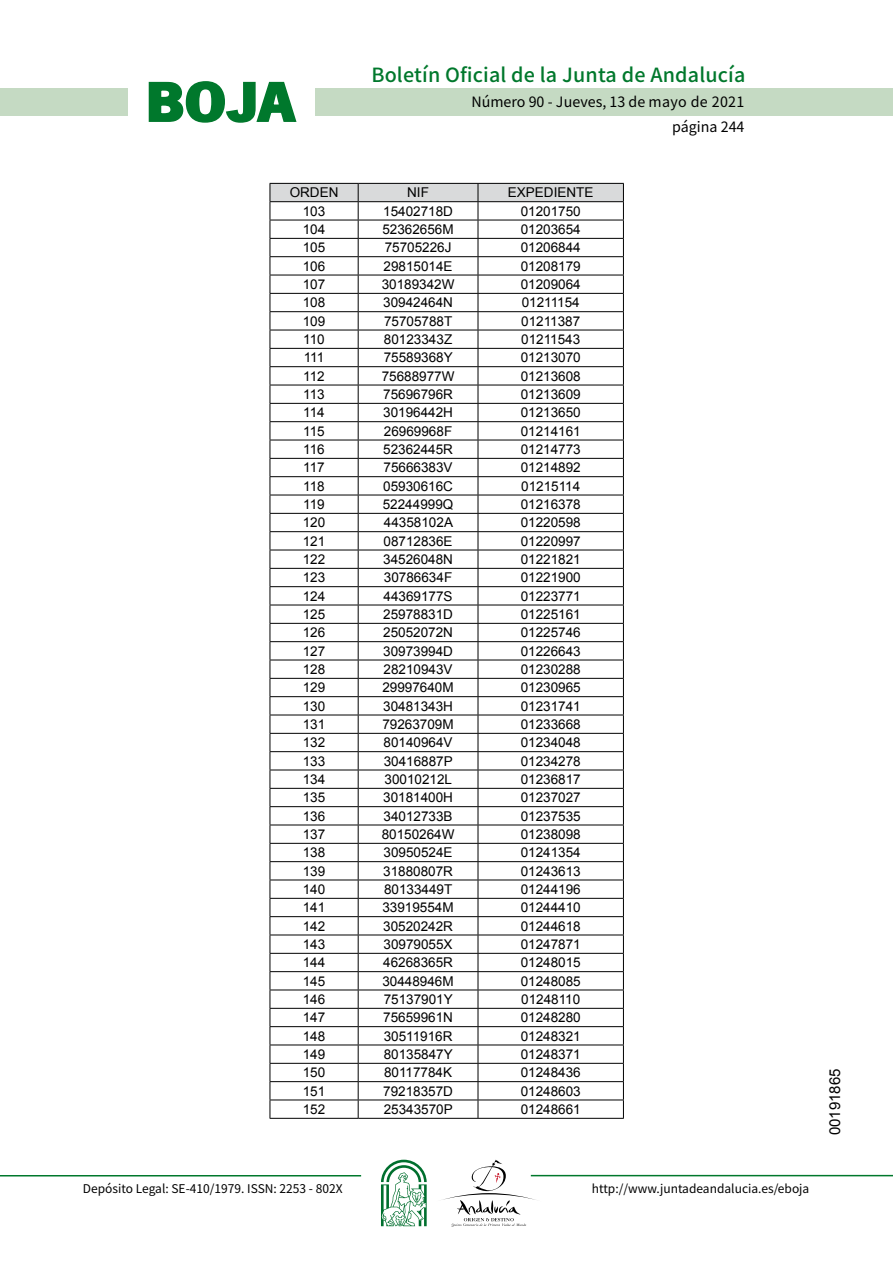
<style>
.page{position:relative;width:893px;height:1263px;background:#fff}
.page>*{position:absolute;margin:0;border:0;box-sizing:border-box;transform-origin:0 0}
.t1{font:700 57.75px "News Got T";color:#00782c;scale:1.14 1}
.t2{font:500 19.5px "Noto Sans HK";letter-spacing:.01em;color:#00782c}
.t3{font:15px "Arial";color:#000}
.t4{font:14.25px/24.5px "Noto Sans HK";color:#000;text-align:right}
.t5{font:13.5px "Arial";color:#000}
.t6{font:12px "Noto Sans HK";color:#000}
</style>
<div class="page">
<div style="left:315px;top:88px;width:577px;height:28px;background:#c5dac3"></div>
<div style="left:0;top:88px;width:128px;height:28px;background:#c5dac3"></div>
<hr style="left:0;top:1175px;width:361px;height:2px;background:#00782c">
<hr style="left:531px;top:1175px;width:361px;height:1px;background:#00782c">
<svg style="left:148px;top:81px;width:149px;height:42px"></svg>
<svg style="left:442px;top:1160px;width:100px;height:67px"></svg>
<svg style="left:381px;top:1160px;width:45px;height:66px"></svg>
<svg style="left:269px;top:183px;width:355px;height:935px"></svg>
<hr style="left:269px;top:1118px;width:89px;height:1px;background:#000">
<hr style="left:358px;top:1118px;width:120px;height:1px;background:#000">
<hr style="left:478px;top:1118px;width:145px;height:1px;background:#000">
<h1 class="t1" style="left:145px;top:68px;width:133px">BOJA</h1>
<h2 class="t2" style="left:371px;top:64px;width:375px">Boletín Oficial de la Junta de Andalucía</h2>
<p class="t4" style="left:471px;top:90px;width:274px">Número 90 - Jueves, 13 de mayo de 2021 página 244</p>
<p class="t5" style="left:290px;top:184px;width:50px">ORDEN</p>
<p class="t5" style="left:407px;top:184px;width:23px">NIF</p>
<p class="t5" style="left:508px;top:184px;width:87px">EXPEDIENTE</p>
<p class="t5" style="left:303px;top:202px;width:24px">103</p>
<p class="t5" style="left:383px;top:202px;width:71px">15402718D</p>
<p class="t5" style="left:520px;top:202px;width:62px">01201750</p>
<p class="t5" style="left:303px;top:221px;width:24px">104</p>
<p class="t5" style="left:382px;top:221px;width:73px">52362656M</p>
<p class="t5" style="left:520px;top:221px;width:62px">01203654</p>
<p class="t5" style="left:303px;top:239px;width:24px">105</p>
<p class="t5" style="left:384px;top:239px;width:68px">75705226J</p>
<p class="t5" style="left:520px;top:239px;width:62px">01206844</p>
<p class="t5" style="left:303px;top:257px;width:24px">106</p>
<p class="t5" style="left:383px;top:257px;width:71px">29815014E</p>
<p class="t5" style="left:520px;top:257px;width:62px">01208179</p>
<p class="t5" style="left:303px;top:276px;width:24px">107</p>
<p class="t5" style="left:381px;top:276px;width:74px">30189342W</p>
<p class="t5" style="left:520px;top:276px;width:62px">01209064</p>
<p class="t5" style="left:303px;top:294px;width:24px">108</p>
<p class="t5" style="left:383px;top:294px;width:71px">30942464N</p>
<p class="t5" style="left:521px;top:294px;width:60px">01211154</p>
<p class="t5" style="left:303px;top:312px;width:24px">109</p>
<p class="t5" style="left:384px;top:312px;width:70px">75705788T</p>
<p class="t5" style="left:521px;top:312px;width:61px">01211387</p>
<p class="t5" style="left:303px;top:331px;width:23px">110</p>
<p class="t5" style="left:384px;top:331px;width:70px">80123343Z</p>
<p class="t5" style="left:521px;top:331px;width:61px">01211543</p>
<p class="t5" style="left:304px;top:349px;width:22px">111</p>
<p class="t5" style="left:383px;top:349px;width:71px">75589368Y</p>
<p class="t5" style="left:520px;top:349px;width:62px">01213070</p>
<p class="t5" style="left:303px;top:367px;width:23px">112</p>
<p class="t5" style="left:381px;top:367px;width:74px">75688977W</p>
<p class="t5" style="left:520px;top:367px;width:62px">01213608</p>
<p class="t5" style="left:303px;top:386px;width:23px">113</p>
<p class="t5" style="left:383px;top:386px;width:71px">75696796R</p>
<p class="t5" style="left:520px;top:386px;width:62px">01213609</p>
<p class="t5" style="left:303px;top:404px;width:23px">114</p>
<p class="t5" style="left:383px;top:404px;width:71px">30196442H</p>
<p class="t5" style="left:520px;top:404px;width:62px">01213650</p>
<p class="t5" style="left:303px;top:422px;width:23px">115</p>
<p class="t5" style="left:384px;top:422px;width:70px">26969968F</p>
<p class="t5" style="left:520px;top:422px;width:62px">01214161</p>
<p class="t5" style="left:303px;top:441px;width:23px">116</p>
<p class="t5" style="left:383px;top:441px;width:71px">52362445R</p>
<p class="t5" style="left:520px;top:441px;width:62px">01214773</p>
<p class="t5" style="left:303px;top:459px;width:23px">117</p>
<p class="t5" style="left:383px;top:459px;width:71px">75666383V</p>
<p class="t5" style="left:520px;top:459px;width:62px">01214892</p>
<p class="t5" style="left:303px;top:477px;width:23px">118</p>
<p class="t5" style="left:383px;top:477px;width:71px">05930616C</p>
<p class="t5" style="left:521px;top:477px;width:61px">01215114</p>
<p class="t5" style="left:303px;top:496px;width:23px">119</p>
<p class="t5" style="left:383px;top:496px;width:72px">52244999Q</p>
<p class="t5" style="left:520px;top:496px;width:62px">01216378</p>
<p class="t5" style="left:303px;top:514px;width:24px">120</p>
<p class="t5" style="left:384px;top:514px;width:71px">44358102A</p>
<p class="t5" style="left:520px;top:514px;width:62px">01220598</p>
<p class="t5" style="left:303px;top:532px;width:24px">121</p>
<p class="t5" style="left:383px;top:532px;width:71px">08712836E</p>
<p class="t5" style="left:520px;top:532px;width:62px">01220997</p>
<p class="t5" style="left:303px;top:551px;width:24px">122</p>
<p class="t5" style="left:383px;top:551px;width:71px">34526048N</p>
<p class="t5" style="left:520px;top:551px;width:62px">01221821</p>
<p class="t5" style="left:303px;top:569px;width:24px">123</p>
<p class="t5" style="left:384px;top:569px;width:70px">30786634F</p>
<p class="t5" style="left:520px;top:569px;width:62px">01221900</p>
<p class="t5" style="left:303px;top:587px;width:24px">124</p>
<p class="t5" style="left:383px;top:587px;width:71px">44369177S</p>
<p class="t5" style="left:520px;top:587px;width:62px">01223771</p>
<p class="t5" style="left:303px;top:606px;width:24px">125</p>
<p class="t5" style="left:383px;top:606px;width:71px">25978831D</p>
<p class="t5" style="left:520px;top:606px;width:62px">01225161</p>
<p class="t5" style="left:303px;top:624px;width:24px">126</p>
<p class="t5" style="left:383px;top:624px;width:71px">25052072N</p>
<p class="t5" style="left:520px;top:624px;width:62px">01225746</p>
<p class="t5" style="left:303px;top:642px;width:24px">127</p>
<p class="t5" style="left:383px;top:642px;width:71px">30973994D</p>
<p class="t5" style="left:520px;top:642px;width:62px">01226643</p>
<p class="t5" style="left:303px;top:661px;width:24px">128</p>
<p class="t5" style="left:383px;top:661px;width:71px">28210943V</p>
<p class="t5" style="left:520px;top:661px;width:62px">01230288</p>
<p class="t5" style="left:303px;top:679px;width:24px">129</p>
<p class="t5" style="left:382px;top:679px;width:73px">29997640M</p>
<p class="t5" style="left:520px;top:679px;width:62px">01230965</p>
<p class="t5" style="left:303px;top:697px;width:24px">130</p>
<p class="t5" style="left:383px;top:697px;width:71px">30481343H</p>
<p class="t5" style="left:520px;top:697px;width:62px">01231741</p>
<p class="t5" style="left:303px;top:716px;width:24px">131</p>
<p class="t5" style="left:382px;top:716px;width:73px">79263709M</p>
<p class="t5" style="left:520px;top:716px;width:62px">01233668</p>
<p class="t5" style="left:303px;top:734px;width:24px">132</p>
<p class="t5" style="left:383px;top:734px;width:71px">80140964V</p>
<p class="t5" style="left:520px;top:734px;width:62px">01234048</p>
<p class="t5" style="left:303px;top:752px;width:24px">133</p>
<p class="t5" style="left:383px;top:752px;width:71px">30416887P</p>
<p class="t5" style="left:520px;top:752px;width:62px">01234278</p>
<p class="t5" style="left:303px;top:771px;width:24px">134</p>
<p class="t5" style="left:384px;top:771px;width:69px">30010212L</p>
<p class="t5" style="left:520px;top:771px;width:62px">01236817</p>
<p class="t5" style="left:303px;top:789px;width:24px">135</p>
<p class="t5" style="left:383px;top:789px;width:71px">30181400H</p>
<p class="t5" style="left:520px;top:789px;width:62px">01237027</p>
<p class="t5" style="left:303px;top:807px;width:24px">136</p>
<p class="t5" style="left:383px;top:807px;width:71px">34012733B</p>
<p class="t5" style="left:520px;top:807px;width:62px">01237535</p>
<p class="t5" style="left:303px;top:826px;width:24px">137</p>
<p class="t5" style="left:381px;top:826px;width:74px">80150264W</p>
<p class="t5" style="left:520px;top:826px;width:62px">01238098</p>
<p class="t5" style="left:303px;top:844px;width:24px">138</p>
<p class="t5" style="left:383px;top:844px;width:71px">30950524E</p>
<p class="t5" style="left:520px;top:844px;width:62px">01241354</p>
<p class="t5" style="left:303px;top:862px;width:24px">139</p>
<p class="t5" style="left:383px;top:862px;width:71px">31880807R</p>
<p class="t5" style="left:520px;top:862px;width:62px">01243613</p>
<p class="t5" style="left:303px;top:880px;width:24px">140</p>
<p class="t5" style="left:384px;top:880px;width:70px">80133449T</p>
<p class="t5" style="left:520px;top:880px;width:62px">01244196</p>
<p class="t5" style="left:303px;top:899px;width:24px">141</p>
<p class="t5" style="left:382px;top:899px;width:73px">33919554M</p>
<p class="t5" style="left:520px;top:899px;width:62px">01244410</p>
<p class="t5" style="left:303px;top:917px;width:24px">142</p>
<p class="t5" style="left:383px;top:917px;width:71px">30520242R</p>
<p class="t5" style="left:520px;top:917px;width:62px">01244618</p>
<p class="t5" style="left:303px;top:935px;width:24px">143</p>
<p class="t5" style="left:383px;top:935px;width:71px">30979055X</p>
<p class="t5" style="left:520px;top:935px;width:62px">01247871</p>
<p class="t5" style="left:303px;top:954px;width:24px">144</p>
<p class="t5" style="left:383px;top:954px;width:71px">46268365R</p>
<p class="t5" style="left:520px;top:954px;width:62px">01248015</p>
<p class="t5" style="left:303px;top:972px;width:24px">145</p>
<p class="t5" style="left:382px;top:972px;width:73px">30448946M</p>
<p class="t5" style="left:520px;top:972px;width:62px">01248085</p>
<p class="t5" style="left:303px;top:990px;width:24px">146</p>
<p class="t5" style="left:383px;top:990px;width:71px">75137901Y</p>
<p class="t5" style="left:521px;top:990px;width:61px">01248110</p>
<p class="t5" style="left:303px;top:1009px;width:24px">147</p>
<p class="t5" style="left:383px;top:1009px;width:71px">75659961N</p>
<p class="t5" style="left:520px;top:1009px;width:62px">01248280</p>
<p class="t5" style="left:303px;top:1027px;width:24px">148</p>
<p class="t5" style="left:383px;top:1027px;width:70px">30511916R</p>
<p class="t5" style="left:520px;top:1027px;width:62px">01248321</p>
<p class="t5" style="left:303px;top:1045px;width:24px">149</p>
<p class="t5" style="left:383px;top:1045px;width:71px">80135847Y</p>
<p class="t5" style="left:520px;top:1045px;width:62px">01248371</p>
<p class="t5" style="left:303px;top:1064px;width:24px">150</p>
<p class="t5" style="left:384px;top:1064px;width:70px">80117784K</p>
<p class="t5" style="left:520px;top:1064px;width:62px">01248436</p>
<p class="t5" style="left:303px;top:1082px;width:24px">151</p>
<p class="t5" style="left:383px;top:1082px;width:71px">79218357D</p>
<p class="t5" style="left:520px;top:1082px;width:62px">01248603</p>
<p class="t5" style="left:303px;top:1100px;width:24px">152</p>
<p class="t5" style="left:383px;top:1100px;width:71px">25343570P</p>
<p class="t5" style="left:520px;top:1100px;width:62px">01248661</p>
<p class="t6" style="left:83px;top:1181px;width:261px">Depósito Legal: SE-410/1979. ISSN: 2253 - 802X</p>
<p class="t6" style="left:592px;top:1181px;width:219px">http://www.juntadeandalucia.es/eboja</p>
<p class="t3" style="left:825px;top:1135px;width:68px;rotate:-90deg">00191865</p>
</div>
